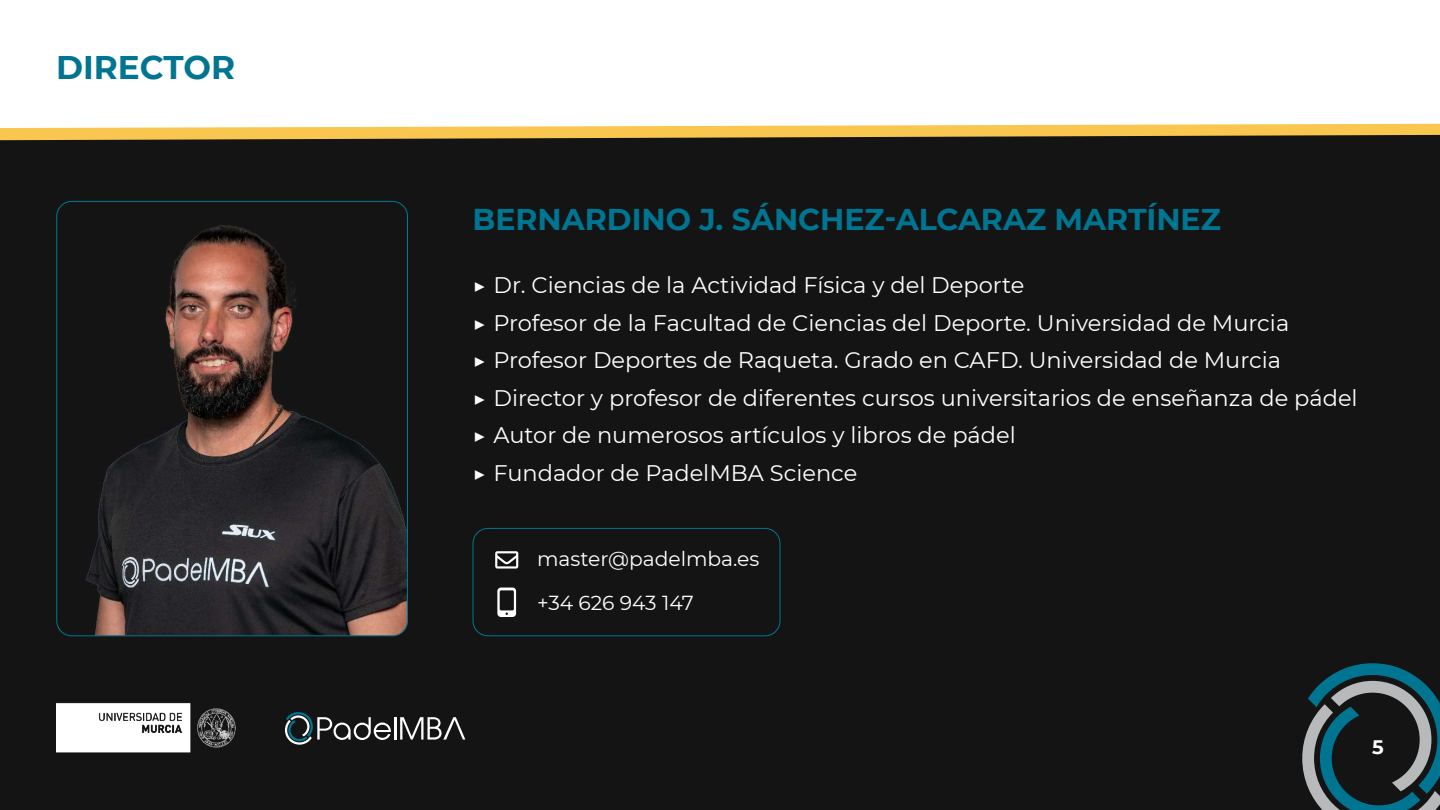
<style>
.page{position:relative;width:1440px;height:810px;background:#fff}
.page>*{position:absolute;margin:0;border:0;box-sizing:border-box;transform-origin:0 0}
.t1{font:700 32.7px "Montserrat";color:#007591}
.t2{font:700 30px "Montserrat";color:#007591}
.t3{font:22.5px/37.5px "Montserrat";color:#fff}
.t4{font:20.25px "Montserrat";color:#fff}
.t5{font:700 19.5px "Montserrat";color:#fff}
</style>
<div class="page">
<div style="left:0;top:132px;width:1440px;height:678px;background:#141414"></div>
<svg style="left:285px;top:712px;width:106px;height:33px"></svg>
<hr style="left:394px;top:717px;width:2px;height:23px;background:#fff">
<svg style="left:400px;top:717px;width:65px;height:23px"></svg>
<img style="left:56px;top:703px;width:180px;height:50px">
<svg style="left:1302px;top:663px;width:138px;height:147px"></svg>
<svg style="left:0;top:124px;width:1440px;height:16px"></svg>
<svg style="left:495px;top:551px;width:23px;height:18px"></svg>
<svg style="left:497px;top:588px;width:19px;height:29px"></svg>
<div style="left:473px;top:528px;width:308px;height:108px;border:1px solid #007591;border-radius:15px"></div>
<img style="left:58px;top:201px;width:348px;height:435px">
<h1 class="t1" style="left:56px;top:50px;width:181px">DIRECTOR</h1>
<h2 class="t2" style="left:472px;top:198px;width:750px">BERNARDINO J. SÁNCHEZ-ALCARAZ MARTÍNEZ</h2>
<p class="t3" style="left:472px;top:266px;width:887px">▶ Dr. Ciencias de la Actividad Física y del Deporte<br>▶ Profesor de la Facultad de Ciencias del Deporte. Universidad de Murcia<br>▶ Profesor Deportes de Raqueta. Grado en CAFD. Universidad de Murcia<br>▶ Director y profesor de diferentes cursos universitarios de enseñanza de pádel ▶ Autor de numerosos artículos y libros de pádel<br>▶ Fundador de PadelMBA Science</p>
<p class="t4" style="left:537px;top:544px;width:224px">master@padelmba.es</p>
<p class="t4" style="left:537px;top:589px;width:158px">+34 626 943 147</p>
<p class="t5" style="left:1372px;top:736px;width:13px">5</p>
</div>
